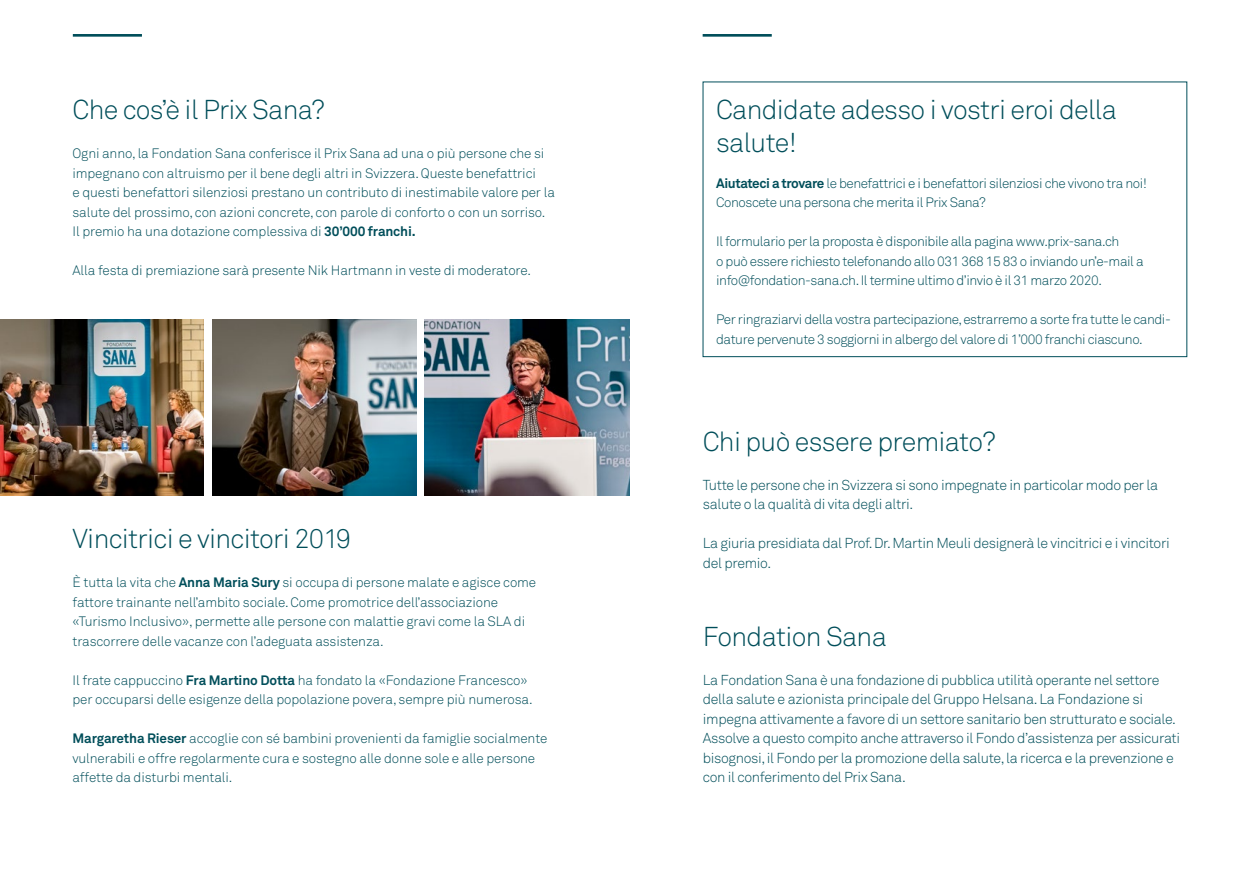
<style>
.page{position:relative;width:1259px;height:893px;background:#fff}
.page>*{position:absolute;margin:0;border:0;box-sizing:border-box;transform-origin:0 0}
.FSA_Titel{font:300 27px/33px "Akkurat Pro";letter-spacing:-.025em;color:#004e5a}
.FSA_Fliesstext{font:300 14.25px/19.5px "Akkurat Pro";letter-spacing:-.025em;color:#004e5a}
.FSA_Fliesstext-2{font:300 13.5px/19.5px "Akkurat Pro";letter-spacing:-.01em;color:#004e5a}
.FSA_Fliesstext-3{font:300 13.5px/19.5px "Akkurat Pro";letter-spacing:-.03em;color:#004e5a}
.s1{font-weight:700}
</style>
<div class="page">
<hr style="left:702px;top:34px;width:70px;height:3px;background:#004e5a">
<hr style="left:73px;top:34px;width:69px;height:3px;background:#004e5a">
<div style="left:702px;top:82px;width:485px;height:275px;border:1px solid #004e5a"></div>
<img style="left:425px;top:319px;width:204px;height:176px">
<img style="left:212px;top:319px;width:204px;height:176px">
<img style="left:0;top:319px;width:204px;height:176px">
<p class="FSA_Titel" style="left:72px;top:93px;width:253px">Che cos’è il Prix Sana?</p>
<p class="FSA_Fliesstext-2" style="left:72px;top:144px;width:484px">Ogni anno, la Fondation Sana conferisce il Prix Sana ad una o più persone che si impegnano con altruismo per il bene degli altri in Svizzera. Queste benefattrici<br>e questi benefattori silenziosi prestano un contributo di inestimabile valore per la salute del prossimo, con azioni concrete, con parole di conforto o con un sorriso.</p>
<p class="FSA_Fliesstext-2" style="left:72px;top:222px;width:345px">Il premio ha una dotazione complessiva di <span class="s1">30’000 franchi.</span></p>
<p class="FSA_Fliesstext-2" style="left:72px;top:261px;width:460px">Alla festa di premiazione sarà presente Nik Hartmann in veste di moderatore.</p>
<p class="FSA_Titel" style="left:72px;top:522px;width:280px">Vincitrici e vincitori 2019</p>
<p class="FSA_Fliesstext-2" style="left:72px;top:573px;width:465px">È tutta la vita che <span class="s1">Anna Maria Sury</span> si occupa di persone malate e agisce come fattore trainante nell’ambito sociale. Come promotrice dell’associazione «Turismo Inclusivo», permette alle persone con malattie gravi come la SLA di trascorrere delle vacanze con l’adeguata assistenza.</p>
<p class="FSA_Fliesstext-2" style="left:72px;top:670px;width:456px">Il frate cappuccino <span class="s1">Fra Martino Dotta</span> ha fondato la «Fondazione Francesco»</p>
<p class="FSA_Fliesstext-2" style="left:72px;top:690px;width:461px">per occuparsi delle esigenze della popolazione povera, sempre più numerosa.</p>
<p class="FSA_Fliesstext-2" style="left:72px;top:729px;width:476px"><span class="s1">Margaretha Rieser</span> accoglie con sé bambini provenienti da famiglie socialmente vulnerabili e offre regolarmente cura e sostegno alle donne sole e alle persone affette da disturbi mentali.</p>
<p class="FSA_Titel" style="left:716px;top:93px;width:402px">Candidate adesso i vostri eroi della salute!</p>
<p class="FSA_Fliesstext-3" style="left:716px;top:173px;width:432px"><span class="s1">Aiutateci a trovare</span> le benefattrici e i benefattori silenziosi che vivono tra noi!</p>
<p class="FSA_Fliesstext-3" style="left:716px;top:193px;width:271px">Conoscete una persona che merita il Prix Sana?</p>
<p class="FSA_Fliesstext-3" style="left:716px;top:232px;width:429px">Il formulario per la proposta è disponibile alla pagina www.prix-sana.ch<br>o può essere richiesto telefonando allo 031 368 15 83 o inviando un’e-mail a info@fondation-sana.ch. Il termine ultimo d’invio è il 31 marzo 2020.</p>
<p class="FSA_Fliesstext-3" style="left:716px;top:310px;width:456px">Per ringraziarvi della vostra partecipazione, estrarremo a sorte fra tutte le candi&shy;dature pervenute 3 soggiorni in albergo del valore di 1’000 franchi ciascuno.</p>
<p class="FSA_Titel" style="left:703px;top:425px;width:294px">Chi può essere premiato?</p>
<p class="FSA_Fliesstext" style="left:703px;top:475px;width:457px">Tutte le persone che in Svizzera si sono impegnate in particolar modo per la salute o la qualità di vita degli altri.</p>
<p class="FSA_Fliesstext" style="left:703px;top:534px;width:468px">La giuria presidiata dal Prof. Dr. Martin Meuli designerà le vincitrici e i vincitori</p>
<p class="FSA_Fliesstext" style="left:703px;top:553px;width:70px">del premio.</p>
<p class="FSA_Titel" style="left:703px;top:620px;width:185px">Fondation Sana</p>
<p class="FSA_Fliesstext" style="left:703px;top:670px;width:479px">La Fondation Sana è una fondazione di pubblica utilità operante nel settore della salute e azionista principale del Gruppo Helsana. La Fondazione si impegna attivamente a favore di un settore sanitario ben strutturato e sociale.<br>Assolve a questo compito anche attraverso il Fondo d’assistenza per assicurati bisognosi, il Fondo per la promozione della salute, la ricerca e la prevenzione e con il conferimento del Prix Sana.</p>
</div>
